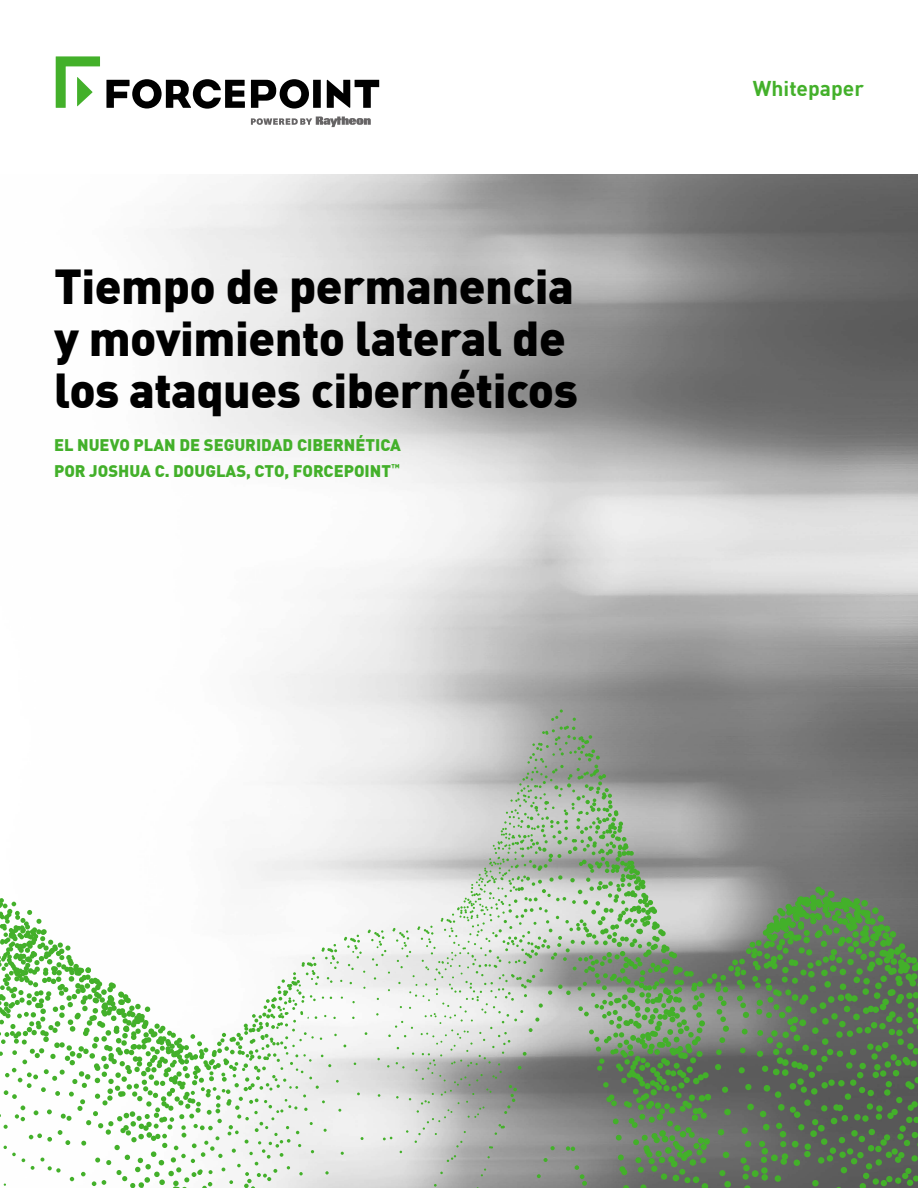
<style>
.page{position:relative;width:918px;height:1188px;background:#fff}
.page>*{position:absolute;margin:0;border:0;box-sizing:border-box;transform-origin:0 0}
.t1{font:900 48px/51.8px "DIN Offc Pro";letter-spacing:-.01em;color:#000}
.t2{font:700 21px "DIN Offc Pro";color:#43b02a}
.t3{font:900 16.5px/25.8px "DIN Offc Pro";color:#43b02a}
</style>
<div class="page">
<svg style="left:56px;top:56px;width:44px;height:52px"></svg>
<svg style="left:106px;top:79px;width:273px;height:30px"></svg>
<svg style="left:251px;top:117px;width:120px;height:10px"></svg>
<img style="left:146px;top:175px;width:772px;height:534px">
<svg style="left:0;top:709px;width:918px;height:479px"></svg>
<h1 class="t1" style="left:54px;top:258px;width:526px">Tiempo de permanencia y movimiento lateral de los ataques cibernéticos</h1>
<p class="t3" style="left:54px;top:431px;width:349px">EL NUEVO PLAN DE SEGURIDAD CIBERNÉTICA<br>POR JOSHUA C. DOUGLAS, CTO, FORCEPOINT<sup>™</sup></p>
<p class="t2" style="left:753px;top:72px;width:113px">Whitepaper</p>
</div>
